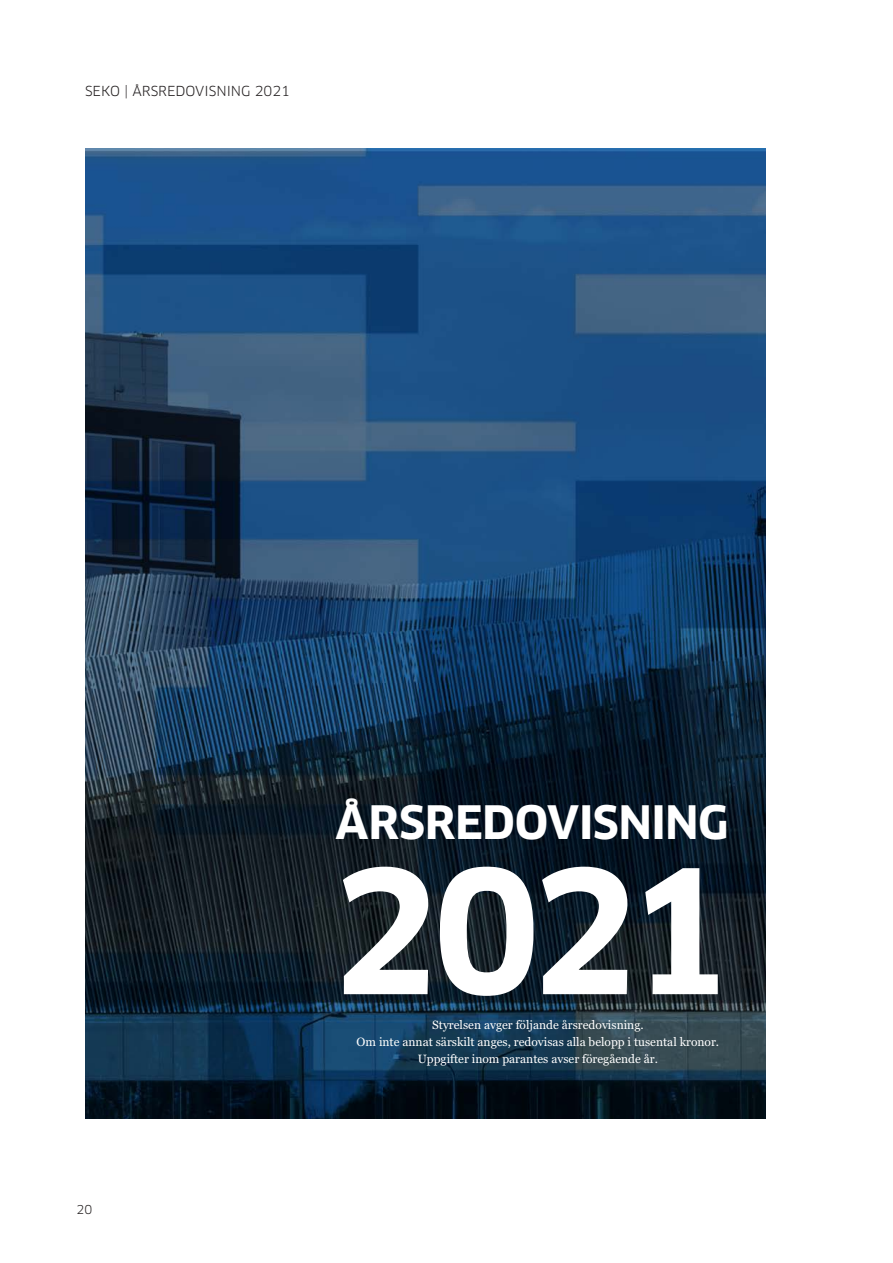
<style>
.page{position:relative;width:893px;height:1263px;background:#fff}
.page>*{position:absolute;margin:0;border:0;box-sizing:border-box;transform-origin:0 0}
.A4_bröd_ui{font:700 168px "Clan Pro";color:#fff}
.A4_bröd_ui-2{font:700 45px "Clan Pro";letter-spacing:-.01em;color:#fff}
.t1{font:13.5px "Clan Pro";color:#231f20}
.Brödtext{font:12px/17.2px "Georgia Pro";color:#fff;text-align:center}
.t2{font:12px "Clan Pro";color:#231f20}
</style>
<div class="page">
<img style="left:85px;top:149px;width:680px;height:970px">
<p class="t1" style="left:85px;top:83px;width:207px">SEKO | ÅRSREDOVISNING 2021</p>
<p class="t2" style="left:77px;top:1203px;width:17px">20</p>
<p class="A4_bröd_ui-2" style="left:335px;top:796px;width:395px">ÅRSREDOVISNING</p>
<p class="A4_bröd_ui" style="left:331px;top:834px;width:403px">2021</p>
<p class="Brödtext" style="left:357px;top:1016px;width:364px">Styrelsen avger följande årsredovisning.<br>Om inte annat särskilt anges, redovisas alla belopp i tusental kronor.</p>
<p class="Brödtext" style="left:418px;top:1051px;width:242px">Uppgifter inom parantes avser föregående år.</p>
</div>
